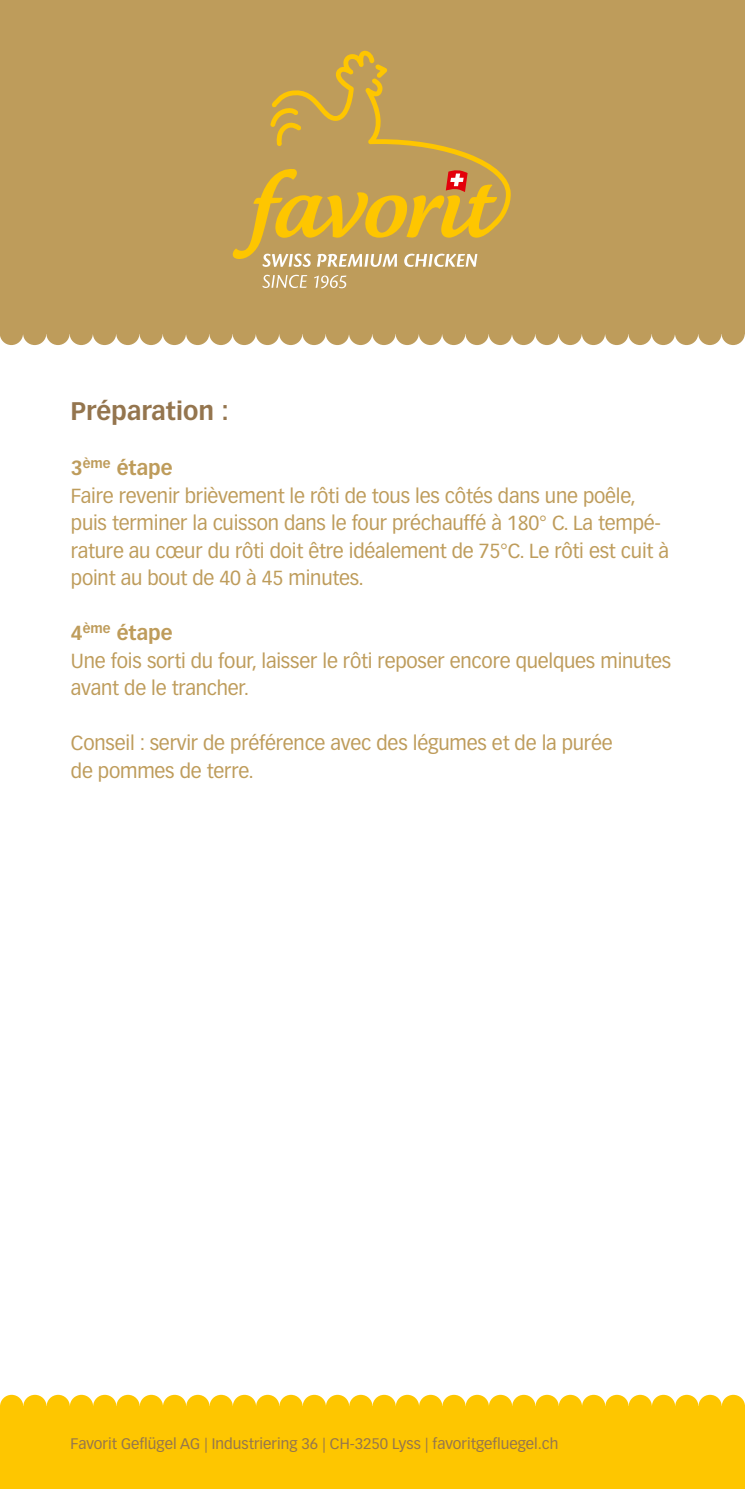
<style>
.page{position:relative;width:745px;height:1489px;background:#fff}
.page>*{position:absolute;margin:0;border:0;box-sizing:border-box;transform-origin:0 0}
.t1{font:700 25px "Vectora LT Std";color:#94754e}
.t2{font:20px/27.5px "Vectora LT Std";letter-spacing:-.01em;color:#be9c5b}
.t3{font:15px "Vectora LT Std";color:#94754e}
.s1{font-weight:700}
</style>
<div class="page">
<div style="left:0;top:1406px;width:744px;height:82px;background:#fec600"></div>
<div style="left:256px;top:322px;width:23px;height:23px;background:#be9c5b;border-radius:50%"></div>
<div style="left:93px;top:322px;width:23px;height:23px;background:#be9c5b;border-radius:50%"></div>
<div style="left:279px;top:322px;width:23px;height:23px;background:#be9c5b;border-radius:50%"></div>
<div style="left:116px;top:322px;width:23px;height:23px;background:#be9c5b;border-radius:50%"></div>
<div style="left:209px;top:322px;width:23px;height:23px;background:#be9c5b;border-radius:50%"></div>
<div style="left:46px;top:322px;width:24px;height:23px;background:#be9c5b;border-radius:50%"></div>
<div style="left:163px;top:322px;width:23px;height:23px;background:#be9c5b;border-radius:50%"></div>
<div style="left:0;top:322px;width:23px;height:23px;background:#be9c5b;border-radius:50%"></div>
<div style="left:232px;top:322px;width:24px;height:23px;background:#be9c5b;border-radius:50%"></div>
<div style="left:70px;top:322px;width:23px;height:23px;background:#be9c5b;border-radius:50%"></div>
<div style="left:186px;top:322px;width:23px;height:23px;background:#be9c5b;border-radius:50%"></div>
<div style="left:23px;top:322px;width:23px;height:23px;background:#be9c5b;border-radius:50%"></div>
<div style="left:139px;top:322px;width:24px;height:23px;background:#be9c5b;border-radius:50%"></div>
<div style="left:558px;top:322px;width:23px;height:23px;background:#be9c5b;border-radius:50%"></div>
<div style="left:395px;top:322px;width:23px;height:23px;background:#be9c5b;border-radius:50%"></div>
<div style="left:581px;top:322px;width:23px;height:23px;background:#be9c5b;border-radius:50%"></div>
<div style="left:418px;top:322px;width:24px;height:23px;background:#be9c5b;border-radius:50%"></div>
<div style="left:511px;top:322px;width:24px;height:23px;background:#be9c5b;border-radius:50%"></div>
<div style="left:349px;top:322px;width:23px;height:23px;background:#be9c5b;border-radius:50%"></div>
<div style="left:465px;top:322px;width:23px;height:23px;background:#be9c5b;border-radius:50%"></div>
<div style="left:302px;top:322px;width:23px;height:23px;background:#be9c5b;border-radius:50%"></div>
<div style="left:535px;top:322px;width:23px;height:23px;background:#be9c5b;border-radius:50%"></div>
<div style="left:372px;top:322px;width:23px;height:23px;background:#be9c5b;border-radius:50%"></div>
<div style="left:488px;top:322px;width:23px;height:23px;background:#be9c5b;border-radius:50%"></div>
<div style="left:325px;top:322px;width:24px;height:23px;background:#be9c5b;border-radius:50%"></div>
<div style="left:442px;top:322px;width:23px;height:23px;background:#be9c5b;border-radius:50%"></div>
<div style="left:697px;top:322px;width:24px;height:23px;background:#be9c5b;border-radius:50%"></div>
<div style="left:721px;top:322px;width:23px;height:23px;background:#be9c5b;border-radius:50%"></div>
<svg style="left:744px;top:322px;width:1px;height:16px"></svg>
<div style="left:651px;top:322px;width:23px;height:23px;background:#be9c5b;border-radius:50%"></div>
<div style="left:604px;top:322px;width:24px;height:23px;background:#be9c5b;border-radius:50%"></div>
<div style="left:674px;top:322px;width:23px;height:23px;background:#be9c5b;border-radius:50%"></div>
<div style="left:628px;top:322px;width:23px;height:23px;background:#be9c5b;border-radius:50%"></div>
<div style="left:0;top:0;width:744px;height:333px;background:#be9c5b"></div>
<svg style="left:262px;top:275px;width:45px;height:13px"></svg>
<svg style="left:314px;top:275px;width:32px;height:13px"></svg>
<svg style="left:232px;top:51px;width:278px;height:216px"></svg>
<div style="left:256px;top:1394px;width:23px;height:23px;background:#fec600;border-radius:50%"></div>
<div style="left:93px;top:1394px;width:23px;height:23px;background:#fec600;border-radius:50%"></div>
<div style="left:279px;top:1394px;width:23px;height:23px;background:#fec600;border-radius:50%"></div>
<div style="left:116px;top:1394px;width:24px;height:23px;background:#fec600;border-radius:50%"></div>
<div style="left:209px;top:1394px;width:24px;height:23px;background:#fec600;border-radius:50%"></div>
<div style="left:47px;top:1394px;width:23px;height:23px;background:#fec600;border-radius:50%"></div>
<div style="left:163px;top:1394px;width:23px;height:23px;background:#fec600;border-radius:50%"></div>
<div style="left:0;top:1394px;width:23px;height:23px;background:#fec600;border-radius:50%"></div>
<div style="left:233px;top:1394px;width:23px;height:23px;background:#fec600;border-radius:50%"></div>
<div style="left:70px;top:1394px;width:23px;height:23px;background:#fec600;border-radius:50%"></div>
<div style="left:186px;top:1394px;width:23px;height:23px;background:#fec600;border-radius:50%"></div>
<div style="left:23px;top:1394px;width:24px;height:23px;background:#fec600;border-radius:50%"></div>
<div style="left:140px;top:1394px;width:23px;height:23px;background:#fec600;border-radius:50%"></div>
<div style="left:558px;top:1394px;width:23px;height:23px;background:#fec600;border-radius:50%"></div>
<div style="left:395px;top:1394px;width:24px;height:23px;background:#fec600;border-radius:50%"></div>
<div style="left:581px;top:1394px;width:24px;height:23px;background:#fec600;border-radius:50%"></div>
<div style="left:419px;top:1394px;width:23px;height:23px;background:#fec600;border-radius:50%"></div>
<div style="left:512px;top:1394px;width:23px;height:23px;background:#fec600;border-radius:50%"></div>
<div style="left:349px;top:1394px;width:23px;height:23px;background:#fec600;border-radius:50%"></div>
<div style="left:465px;top:1394px;width:23px;height:23px;background:#fec600;border-radius:50%"></div>
<div style="left:302px;top:1394px;width:24px;height:23px;background:#fec600;border-radius:50%"></div>
<div style="left:535px;top:1394px;width:23px;height:23px;background:#fec600;border-radius:50%"></div>
<div style="left:372px;top:1394px;width:23px;height:23px;background:#fec600;border-radius:50%"></div>
<div style="left:488px;top:1394px;width:24px;height:23px;background:#fec600;border-radius:50%"></div>
<div style="left:326px;top:1394px;width:23px;height:23px;background:#fec600;border-radius:50%"></div>
<div style="left:442px;top:1394px;width:23px;height:23px;background:#fec600;border-radius:50%"></div>
<div style="left:698px;top:1394px;width:23px;height:23px;background:#fec600;border-radius:50%"></div>
<div style="left:721px;top:1394px;width:23px;height:23px;background:#fec600;border-radius:50%"></div>
<svg style="left:744px;top:1402px;width:1px;height:15px"></svg>
<div style="left:651px;top:1394px;width:23px;height:23px;background:#fec600;border-radius:50%"></div>
<div style="left:605px;top:1394px;width:23px;height:23px;background:#fec600;border-radius:50%"></div>
<div style="left:674px;top:1394px;width:24px;height:23px;background:#fec600;border-radius:50%"></div>
<div style="left:628px;top:1394px;width:23px;height:23px;background:#fec600;border-radius:50%"></div>
<p class="t1" style="left:71px;top:396px;width:159px">Préparation :</p>
<p class="t2" style="left:71px;top:454px;width:599px"><span class="s1">3</span><sup>ème</sup> <span class="s1">étape<br></span>Faire revenir brièvement le rôti de tous les côtés dans une poêle, puis terminer la cuisson dans le four préchauffé à 180° C. La tempé&shy;rature au cœur du rôti doit être idéalement de 75°C. Le rôti est cuit à point au bout de 40 à 45 minutes.</p>
<p class="t2" style="left:71px;top:619px;width:601px"><span class="s1">4</span><sup>ème</sup> <span class="s1">étape<br></span>Une fois sorti du four, laisser le rôti reposer encore quelques minutes avant de le trancher.</p>
<p class="t2" style="left:71px;top:729px;width:543px">Conseil : servir de préférence avec des légumes et de la purée de pommes de terre.</p>
<p class="t3" style="left:71px;top:1434px;width:489px">Favorit Geflügel AG | Industriering 36 | CH-3250 Lyss | favoritgefluegel.ch</p>
</div>
